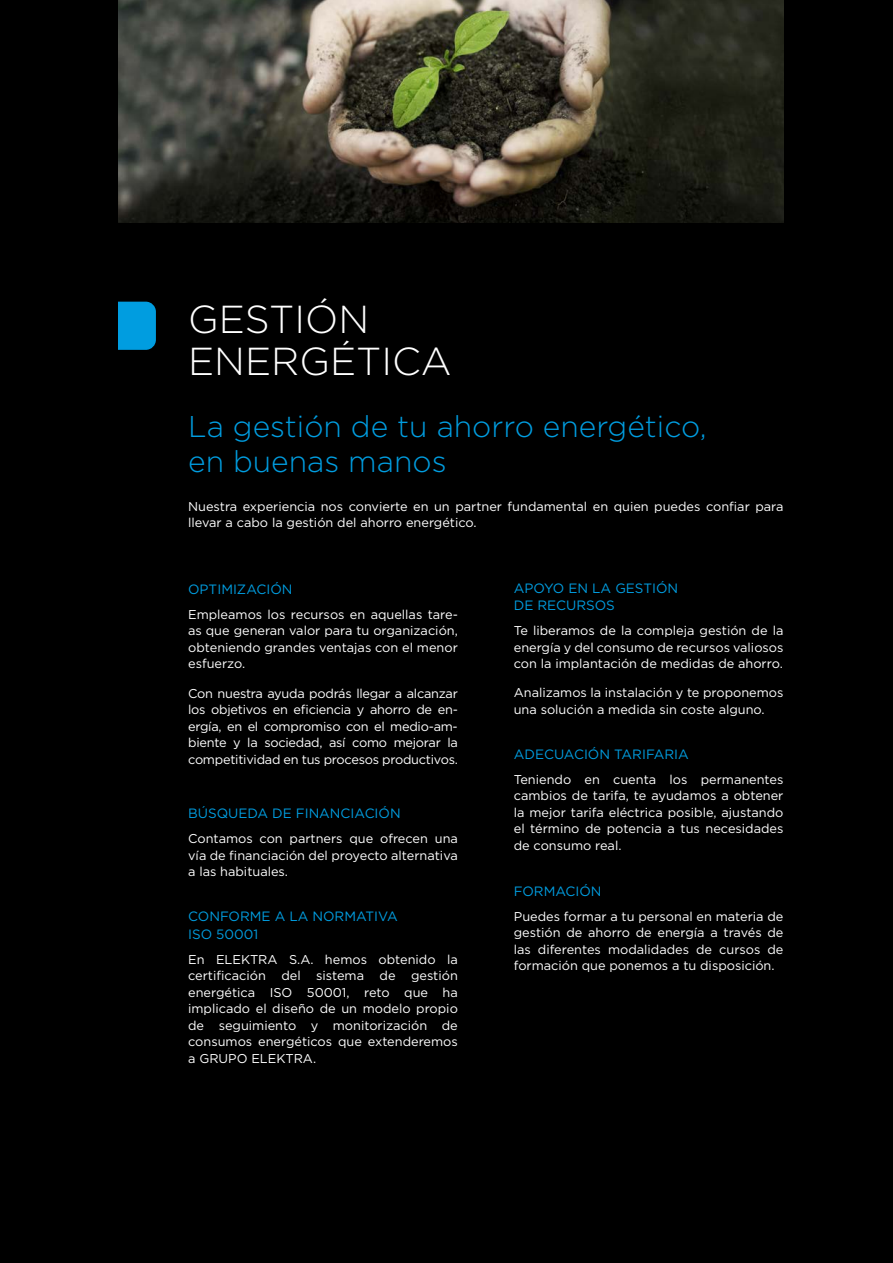
<style>
.page{position:relative;width:893px;height:1263px;background:#000}
.page>*{position:absolute;margin:0;border:0;box-sizing:border-box;transform-origin:0 0}
.t1{font:300 39px/42px "Gotham";color:#fff}
.t2{font:300 30px/34.5px "Gotham";color:#009de0}
.t3{font:13.5px/17.5px "Gotham";color:#009de0}
.t4{font:12.75px/16.5px "Gotham";color:#fff;text-align:justify}
</style>
<div class="page">
<img style="left:118px;top:0;width:665px;height:223px">
<div style="left:118px;top:302px;width:38px;height:48px;background:#009de0"></div>
<h1 class="t1" style="left:188px;top:297px;width:265px">GESTIÓN<br>ENERGÉTICA</h1>
<h2 class="t2" style="left:188px;top:409px;width:520px">La gestión de tu ahorro energético, en buenas manos</h2>
<p class="t4" style="left:188px;top:498px;width:597px">Nuestra experiencia nos convierte en un partner fundamental en quien puedes confiar para llevar a cabo la gestión del ahorro energético.</p>
<p class="t3" style="left:188px;top:580px;width:106px">OPTIMIZACIÓN</p>
<p class="t4" style="left:188px;top:606px;width:271px">Empleamos los recursos en aquellas tare&shy;as que generan valor para tu organización, obteniendo grandes ventajas con el menor esfuerzo.</p>
<p class="t4" style="left:188px;top:684px;width:271px">Con nuestra ayuda podrás llegar a alcanzar los objetivos en eficiencia y ahorro de en&shy;ergía, en el compromiso con el medio-am&shy;biente y la sociedad, así como mejorar la competitividad en tus procesos productivos.</p>
<p class="t3" style="left:188px;top:805px;width:214px">BÚSQUEDA DE FINANCIACIÓN</p>
<p class="t4" style="left:188px;top:830px;width:271px">Contamos con partners que ofrecen una vía de financiación del proyecto alternativa a las habituales.</p>
<p class="t3" style="left:188px;top:907px;width:211px">CONFORME A LA NORMATIVA<br>ISO 50001</p>
<p class="t4" style="left:188px;top:951px;width:271px">En ELEKTRA S.A. hemos obtenido la certificación del sistema de gestión energética ISO 50001, reto que ha implicado el diseño de un modelo propio de seguimiento y monitorización de consumos energéticos que extenderemos a GRUPO ELEKTRA.</p>
<p class="t3" style="left:514px;top:579px;width:166px">APOYO EN LA GESTIÓN<br>DE RECURSOS</p>
<p class="t4" style="left:514px;top:622px;width:271px">Te liberamos de la compleja gestión de la energía y del consumo de recursos valiosos con la implantación de medidas de ahorro.</p>
<p class="t4" style="left:514px;top:684px;width:271px">Analizamos la instalación y te proponemos una solución a medida sin coste alguno.</p>
<p class="t3" style="left:514px;top:745px;width:177px">ADECUACIÓN TARIFARIA</p>
<p class="t4" style="left:514px;top:771px;width:271px">Teniendo en cuenta los permanentes cambios de tarifa, te ayudamos a obtener la mejor tarifa eléctrica posible, ajustando el término de potencia a tus necesidades de consumo real.</p>
<p class="t3" style="left:514px;top:882px;width:89px">FORMACIÓN</p>
<p class="t4" style="left:514px;top:908px;width:271px">Puedes formar a tu personal en materia de gestión de ahorro de energía a través de las diferentes modalidades de cursos de formación que ponemos a tu disposición.</p>
</div>
